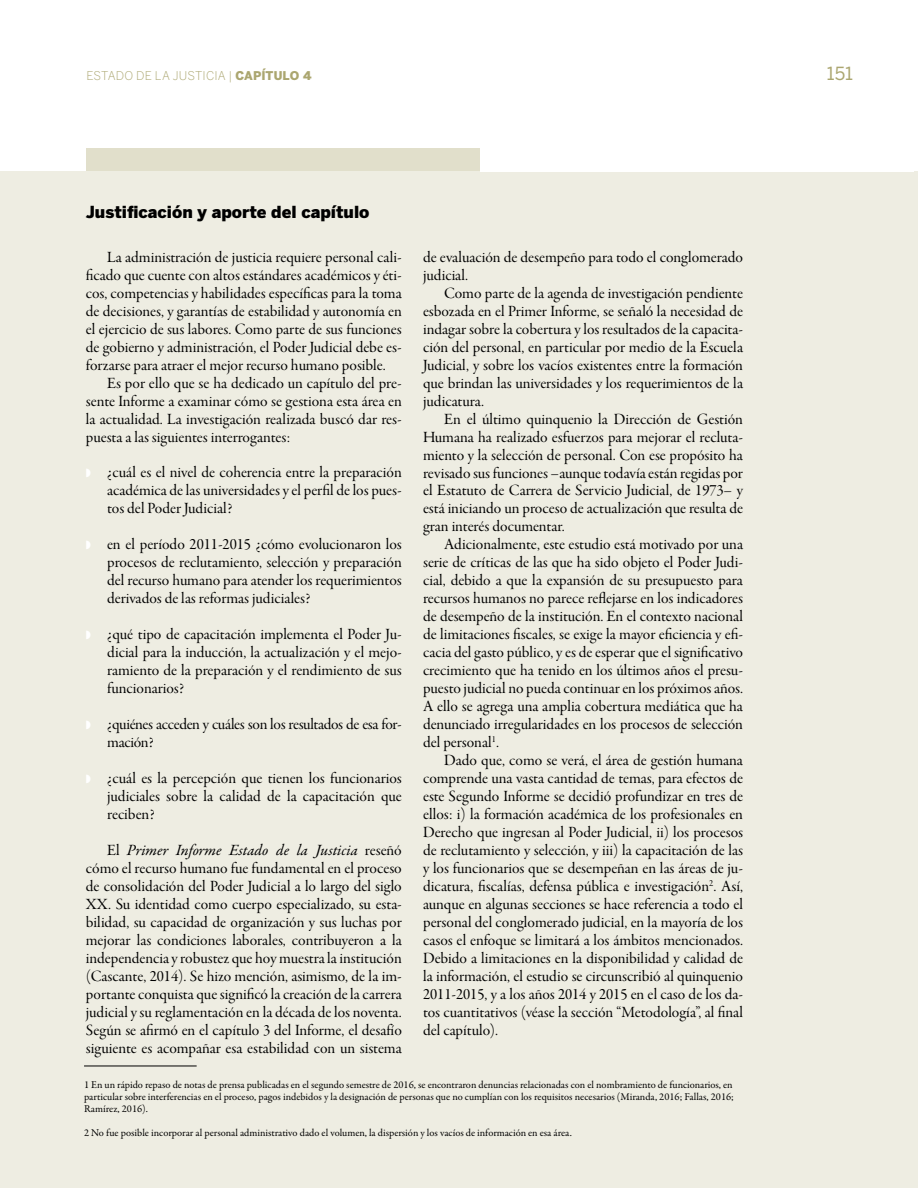
<style>
.page{position:relative;width:918px;height:1188px;background:#fff}
.page>*{position:absolute;margin:0;border:0;box-sizing:border-box;transform-origin:0 0}
.t1{font:18px "Benton Sans";color:#aba670}
.t2{font:900 16.5px "Benton Sans";color:#000}
.t3{font:15.75px/18px "Garamond Premr Pro Subh";color:#000;text-align:justify}
.t4{font:15.75px/18px "Garamond Premr Pro Subh";letter-spacing:-.02em;color:#000}
.t5{font:italic 15.75px "Garamond Premr Pro";color:#000}
.t6{font:300 12px "Benton Sans";letter-spacing:.01em;color:#aba670}
.t7{font:10.5px/12px "Garamond Premr Pro";color:#000;text-align:justify}
.s1{font-weight:900}
.s2{color:#fff}
.s3{font-family:"Garamond Premr Pro Subh";font-style:normal}
</style>
<div class="page">
<div style="left:0;top:172px;width:918px;height:1016px;background:#eeede2"></div>
<hr style="left:84px;top:1066px;width:113px;height:1px;background:#000">
<p class="t6" style="left:87px;top:68px;width:227px">ESTADO DE LA JUSTICIA | <span class="s1">CAPÍTULO 4</span></p>
<p class="t1" style="left:827px;top:62px;width:28px">151</p>
<p class="t2" style="left:86px;top:203px;width:285px">Justificación y aporte del capítulo</p>
<p class="t3" style="left:86px;top:249px;width:317px;text-indent:21px">La administración de justicia requiere personal cali&shy;ficado que cuente con altos estándares académicos y éti&shy;cos, competencias y habilidades específicas para la toma de decisiones, y garantías de estabilidad y autonomía en el ejercicio de sus labores. Como parte de sus funciones de gobierno y administración, el Poder Judicial debe es&shy;forzarse para atraer el mejor recurso humano posible.</p>
<p class="t3" style="left:86px;top:375px;width:317px;text-indent:21px">Es por ello que se ha dedicado un capítulo del pre&shy;sente Informe a examinar cómo se gestiona esta área en la actualidad. La investigación realizada buscó dar res&shy;puesta a las siguientes interrogantes:</p>
<p class="t3" style="left:107px;top:464px;width:296px;text-indent:-21px"><span class="s2">◗</span> ¿cuál es el nivel de coherencia entre la preparación académica de las universidades y el perfil de los pues&shy;tos del Poder Judicial?</p>
<p class="t3" style="left:107px;top:536px;width:296px;text-indent:-21px"><span class="s2">◗</span> en el período 2011-2015 ¿cómo evolucionaron los procesos de reclutamiento, selección y preparación del recurso humano para atender los requerimientos derivados de las reformas judiciales?</p>
<p class="t3" style="left:107px;top:626px;width:296px;text-indent:-21px"><span class="s2">◗</span> ¿qué tipo de capacitación implementa el Poder Ju&shy;dicial para la inducción, la actualización y el mejo&shy;ramiento de la preparación y el rendimiento de sus funcionarios?</p>
<p class="t4" style="left:107px;top:716px;width:296px;text-indent:-21px"><span class="s2">◗</span> ¿quiénes acceden y cuáles son los resultados de esa for&shy;mación?</p>
<p class="t3" style="left:107px;top:770px;width:296px;text-indent:-21px"><span class="s2">◗</span> ¿cuál es la percepción que tienen los funcionarios judiciales sobre la calidad de la capacitación que reciben?</p>
<p class="t5" style="left:107px;top:840px;width:296px"><span class="s3">El</span> Primer Informe Estado de la Justicia <span class="s3">reseñó</span></p>
<p class="t3" style="left:86px;top:860px;width:317px">cómo el recurso humano fue fundamental en el proceso de consolidación del Poder Judicial a lo largo del siglo XX. Su identidad como cuerpo especializado, su esta&shy;bilidad, su capacidad de organización y sus luchas por mejorar las condiciones laborales, contribuyeron a la independencia y robustez que hoy muestra la institución (Cascante, 2014). Se hizo mención, asimismo, de la im&shy;portante conquista que significó la creación de la carrera judicial y su reglamentación en la década de los noventa.<br>Según se afirmó en el capítulo 3 del Informe, el desafío siguiente es acompañar esa estabilidad con un sistema</p>
<p class="t3" style="left:423px;top:249px;width:321px">de evaluación de desempeño para todo el conglomerado judicial.</p>
<p class="t3" style="left:423px;top:285px;width:321px;text-indent:21px">Como parte de la agenda de investigación pendiente esbozada en el Primer Informe, se señaló la necesidad de indagar sobre la cobertura y los resultados de la capacita&shy;ción del personal, en particular por medio de la Escuela Judicial, y sobre los vacíos existentes entre la formación que brindan las universidades y los requerimientos de la judicatura.</p>
<p class="t3" style="left:423px;top:411px;width:321px;text-indent:21px">En el último quinquenio la Dirección de Gestión Humana ha realizado esfuerzos para mejorar el recluta&shy;miento y la selección de personal. Con ese propósito ha revisado sus funciones –aunque todavía están regidas por el Estatuto de Carrera de Servicio Judicial, de 1973– y está iniciando un proceso de actualización que resulta de gran interés documentar.</p>
<p class="t3" style="left:423px;top:536px;width:322px;text-indent:21px">Adicionalmente, este estudio está motivado por una serie de críticas de las que ha sido objeto el Poder Judi&shy;cial, debido a que la expansión de su presupuesto para recursos humanos no parece reflejarse en los indicadores de desempeño de la institución. En el contexto nacional de limitaciones fiscales, se exige la mayor eficiencia y efi&shy;cacia del gasto público, y es de esperar que el significativo crecimiento que ha tenido en los últimos años el presu&shy;puesto judicial no pueda continuar en los próximos años.<br>A ello se agrega una amplia cobertura mediática que ha denunciado irregularidades en los procesos de selección del personal<sup>1</sup>.</p>
<p class="t3" style="left:423px;top:752px;width:322px;text-indent:21px">Dado que, como se verá, el área de gestión humana comprende una vasta cantidad de temas, para efectos de este Segundo Informe se decidió profundizar en tres de ellos: i) la formación académica de los profesionales en Derecho que ingresan al Poder Judicial, ii) los procesos de reclutamiento y selección, y iii) la capacitación de las y los funcionarios que se desempeñan en las áreas de ju&shy;dicatura, fiscalías, defensa pública e investigación<sup>2</sup>. Así, aunque en algunas secciones se hace referencia a todo el personal del conglomerado judicial, en la mayoría de los casos el enfoque se limitará a los ámbitos mencionados.<br>Debido a limitaciones en la disponibilidad y calidad de la información, el estudio se circunscribió al quinquenio 2011-2015, y a los años 2014 y 2015 en el caso de los da&shy;tos cuantitativos (véase la sección “Metodología”, al final del capítulo).</p>
<p class="t7" style="left:84px;top:1079px;width:651px">1 En un rápido repaso de notas de prensa publicadas en el segundo semestre de 2016, se encontraron denuncias relacionadas con el nombramiento de funcionarios, en particular sobre interferencias en el proceso, pagos indebidos y la designación de personas que no cumplían con los requisitos necesarios (Miranda, 2016; Fallas, 2016; Ramírez, 2016).</p>
<p class="t7" style="left:84px;top:1127px;width:489px">2 No fue posible incorporar al personal administrativo dado el volumen, la dispersión y los vacíos de información en esa área.</p>
</div>
